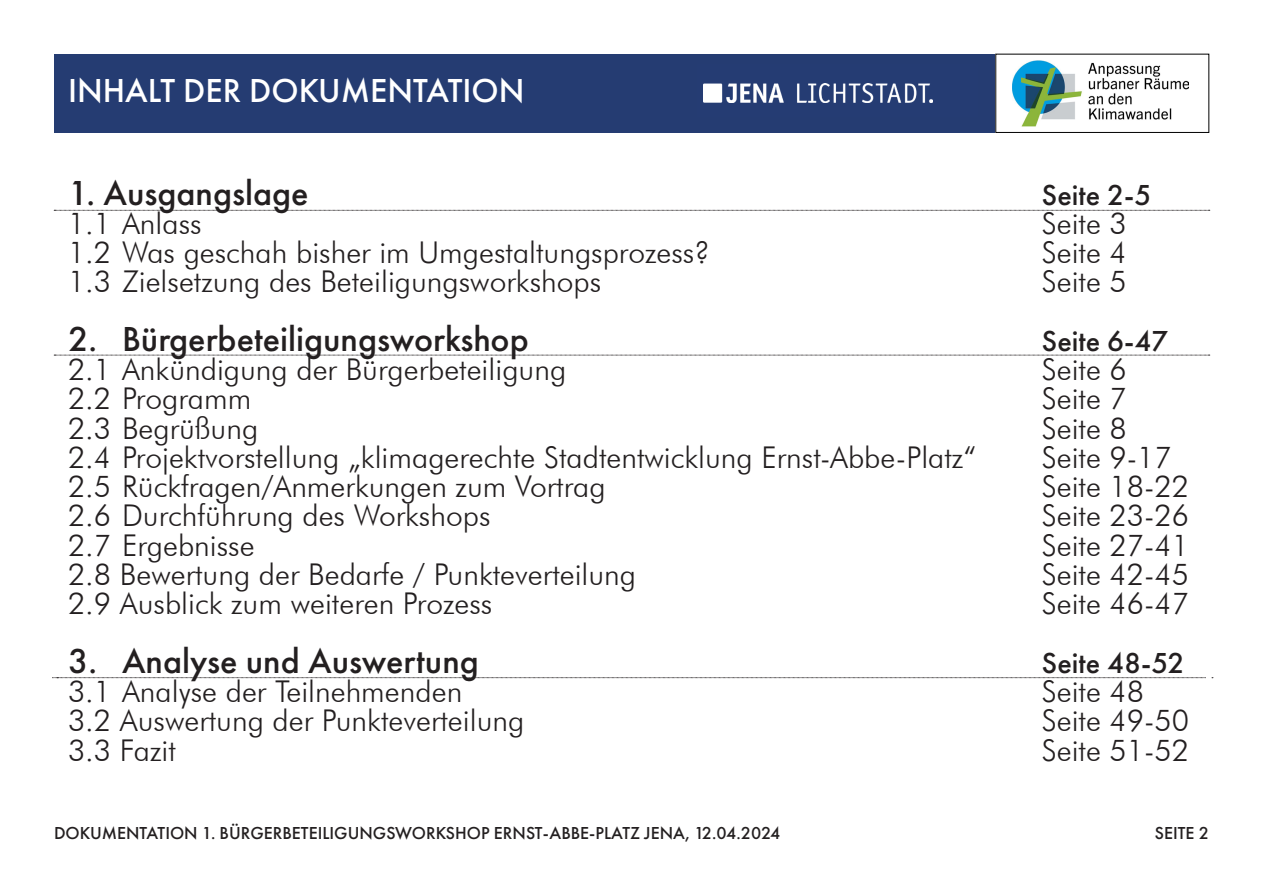
<style>
.page{position:relative;width:1263px;height:893px;background:#fff}
.page>*{position:absolute;margin:0;border:0;box-sizing:border-box;transform-origin:0 0}
.t1{font:500 36px "Futura PT";color:#231f20}
.t2{font:500 34.5px "Futura PT";color:#fff}
.t3{font:300 30px/29.2px "Futura BT";color:#231f20}
.t4{font:500 30px "Futura PT";color:#231f20}
.t5{font:500 18px "Futura PT";color:#231f20}
</style>
<div class="page">
<div style="left:54px;top:54px;width:1154px;height:79px;background:#253c72"></div>
<img style="left:703px;top:83px;width:230px;height:20px">
<div style="left:996px;top:54px;width:213px;height:78px;background:#fff"></div>
<img style="left:1012px;top:60px;width:177px;height:67px">
<div style="left:996px;top:54px;width:213px;height:79px;border:1px solid #000001"></div>
<svg style="left:54px;top:210px;width:1156px;height:1px"></svg>
<svg style="left:54px;top:355px;width:1156px;height:1px"></svg>
<svg style="left:53px;top:677px;width:1152px;height:1px"></svg>
<p class="t2" style="left:68px;top:70px;width:458px">INHALT DER DOKUMENTATION</p>
<p class="t1" style="left:68px;top:171px;width:242px">1. Ausgangslage</p>
<p class="t3" style="left:68px;top:208px;width:135px">1.1 Anlass</p>
<p class="t3" style="left:68px;top:238px;width:643px">1.2 Was geschah bisher im Umgestaltungsprozess?</p>
<p class="t3" style="left:68px;top:267px;width:535px">1.3 Zielsetzung des Beteiligungsworkshops</p>
<p class="t1" style="left:68px;top:317px;width:462px">2. Bürgerbeteiligungsworkshop</p>
<p class="t3" style="left:68px;top:355px;width:500px">2.1 Ankündigung der Bürgerbeteiligung</p>
<p class="t3" style="left:68px;top:384px;width:185px">2.2 Programm</p>
<p class="t3" style="left:68px;top:413px;width:192px">2.3 Begrüßung</p>
<p class="t3" style="left:68px;top:442px;width:910px">2.4 Projektvorstellung „klimagerechte Stadtentwicklung Ernst-Abbe-Platz“</p>
<p class="t3" style="left:68px;top:472px;width:539px">2.5 Rückfragen/Anmerkungen zum Vortrag</p>
<p class="t3" style="left:68px;top:501px;width:424px">2.6 Durchführung des Workshops</p>
<p class="t3" style="left:68px;top:530px;width:188px">2.7 Ergebnisse</p>
<p class="t3" style="left:68px;top:559px;width:570px">2.8 Bewertung der Bedarfe / Punkteverteilung</p>
<p class="t3" style="left:68px;top:589px;width:426px">2.9 Ausblick zum weiteren Prozess</p>
<p class="t1" style="left:68px;top:639px;width:412px">3. Analyse und Auswertung</p>
<p class="t3" style="left:68px;top:676px;width:396px">3.1 Analyse der Teilnehmenden</p>
<p class="t3" style="left:68px;top:706px;width:458px">3.2 Auswertung der Punkteverteilung</p>
<p class="t3" style="left:68px;top:735px;width:109px">3.3 Fazit</p>
<p class="t4" style="left:1042px;top:177px;width:111px">Seite 2-5</p>
<p class="t3" style="left:1042px;top:208px;width:87px">Seite 3<br>Seite 4</p>
<p class="t3" style="left:1042px;top:267px;width:87px">Seite 5</p>
<p class="t4" style="left:1042px;top:323px;width:128px">Seite 6-47</p>
<p class="t3" style="left:1042px;top:355px;width:87px">Seite 6</p>
<p class="t3" style="left:1042px;top:384px;width:87px">Seite 7</p>
<p class="t3" style="left:1042px;top:413px;width:87px">Seite 8</p>
<p class="t3" style="left:1042px;top:442px;width:131px">Seite 9-17</p>
<p class="t3" style="left:1042px;top:472px;width:149px">Seite 18-22</p>
<p class="t3" style="left:1042px;top:501px;width:149px">Seite 23-26</p>
<p class="t3" style="left:1042px;top:530px;width:149px">Seite 27-41</p>
<p class="t3" style="left:1042px;top:559px;width:149px">Seite 42-45</p>
<p class="t3" style="left:1042px;top:589px;width:149px">Seite 46-47</p>
<p class="t4" style="left:1042px;top:645px;width:144px">Seite 48-52</p>
<p class="t3" style="left:1042px;top:676px;width:104px">Seite 48</p>
<p class="t3" style="left:1042px;top:706px;width:149px">Seite 49-50</p>
<p class="t3" style="left:1042px;top:735px;width:149px">Seite 51-52</p>
<p class="t5" style="left:54px;top:822px;width:728px">DOKUMENTATION 1. BÜRGERBETEILIGUNGSWORKSHOP ERNST-ABBE-PLATZ JENA, 12.04.2024</p>
<p class="t5" style="left:1155px;top:822px;width:56px">SEITE 2</p>
</div>
